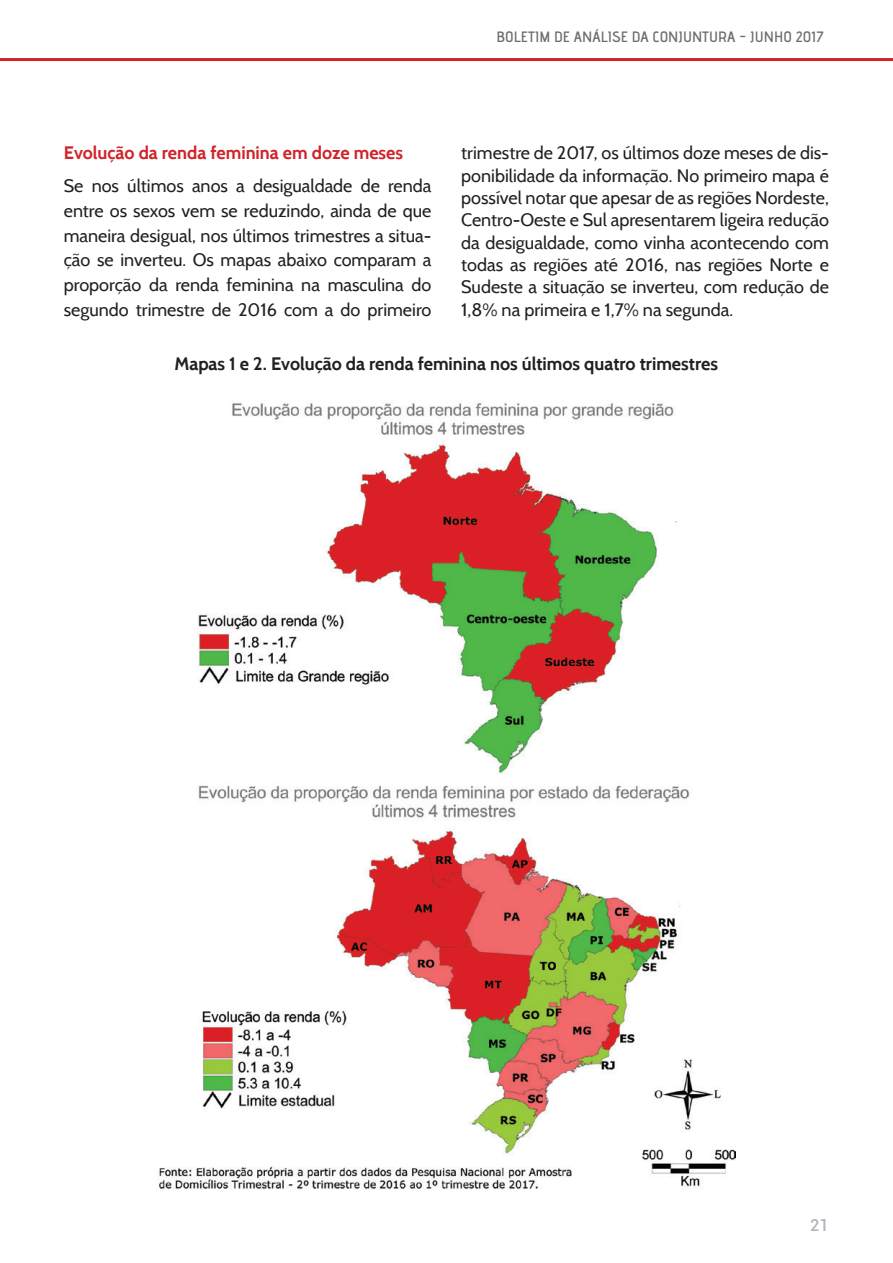
<style>
.page{position:relative;width:893px;height:1263px;background:#fff}
.page>*{position:absolute;margin:0;border:0;box-sizing:border-box;transform-origin:0 0}
.t1{font:18px/22.4px "Cabin";color:#231f20;text-align:justify}
.t2{font:700 18px "Cabin";color:#231f20}
.t3{font:700 18px "Cabin";color:#d1232a}
.t4{font:500 16.5px "Roboto";color:#b1b5be}
.t5{font:15px "advent Bd 2";color:#6c6d70;scale:1.05 1}
</style>
<div class="page">
<hr style="left:0;top:58px;width:893px;height:3px;background:#d1232a">
<img style="left:159px;top:402px;width:577px;height:788px">
<p class="t5" style="left:497px;top:28px;width:313px">BOLETIM DE ANÁLISE DA CONJUNTURA - JUNHO 2017</p>
<p class="t3" style="left:64px;top:142px;width:341px">Evolução da renda feminina em doze meses</p>
<p class="t1" style="left:64px;top:174px;width:369px;line-height:24.6px">Se nos últimos anos a desigualdade de renda entre os sexos vem se reduzindo, ainda de que maneira desigual, nos últimos trimestres a situa&shy;ção se inverteu. Os mapas abaixo comparam a proporção da renda feminina na masculina do segundo trimestre de 2016 com a do primeiro</p>
<p class="t1" style="left:461px;top:142px;width:369px">trimestre de 2017, os últimos doze meses de dis&shy;ponibilidade da informação. No primeiro mapa é possível notar que apesar de as regiões Nordeste, Centro-Oeste e Sul apresentarem ligeira redução da desigualdade, como vinha acontecendo com todas as regiões até 2016, nas regiões Norte e Sudeste a situação se inverteu, com redução de 1,8% na primeira e 1,7% na segunda.</p>
<p class="t2" style="left:174px;top:352px;width:545px">Mapas 1 e 2. Evolução da renda feminina nos últimos quatro trimestres</p>
<p class="t4" style="left:810px;top:1214px;width:20px">21</p>
</div>
